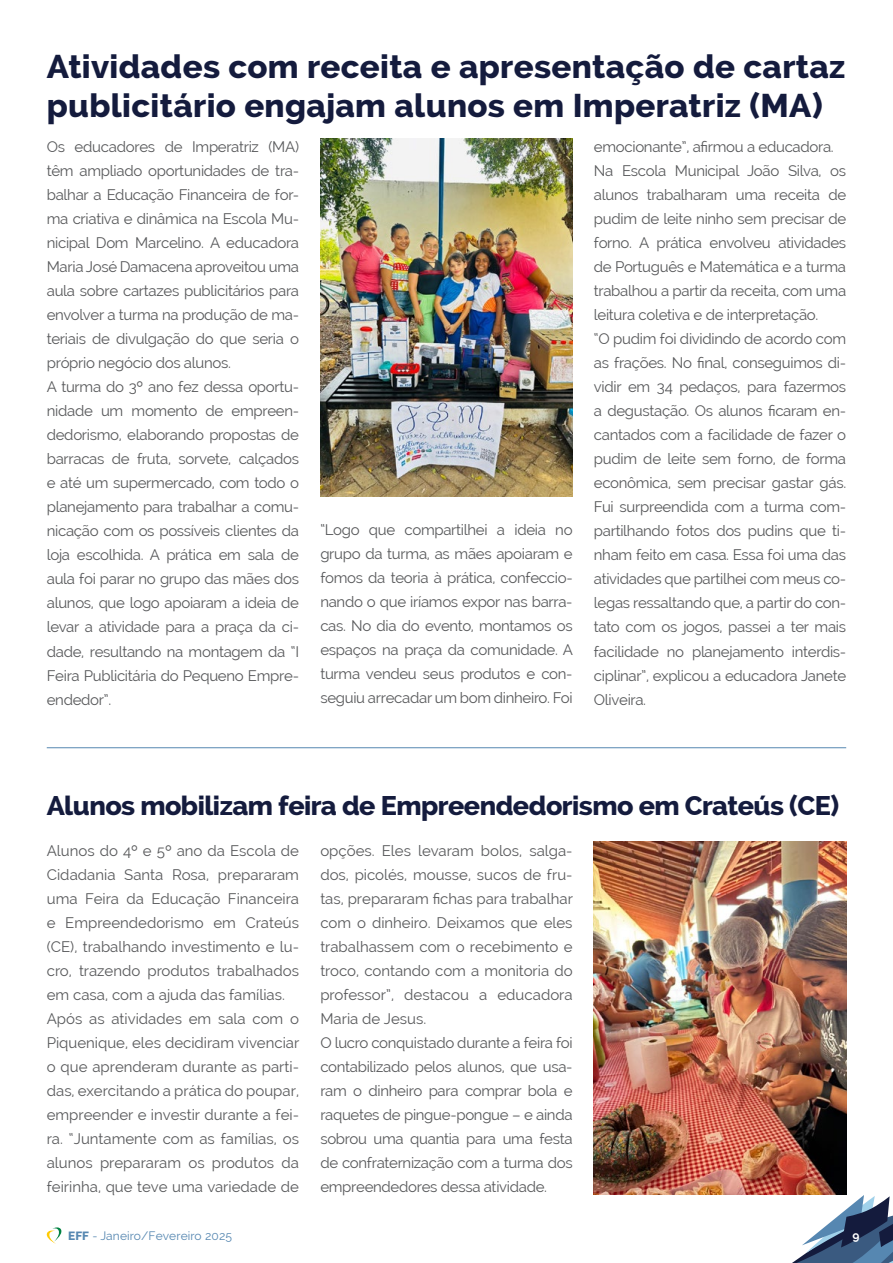
<style>
.page{position:relative;width:893px;height:1263px;background:#fff}
.page>*{position:absolute;margin:0;border:0;box-sizing:border-box;transform-origin:0 0}
.t1{font:800 33px/39.6px "Raleway";letter-spacing:.01em;color:#141b3d}
.t2{font:800 27px "Raleway";letter-spacing:-.02em;color:#141b3d}
.t3{font:15px/24px "Raleway";letter-spacing:-.02em;color:#58595b}
.t4{font:15px/24px "Raleway";color:#58595b}
.t5{font:12px "Raleway";letter-spacing:.01em;color:#5687b1}
.t6{font:700 12px "Raleway";color:#fff}
.s1{font-weight:800}
</style>
<div class="page">
<svg style="left:792px;top:1195px;width:101px;height:68px"></svg>
<svg style="left:46px;top:1227px;width:16px;height:17px"></svg>
<hr style="left:47px;top:747px;width:799px;height:1px;background:#5687b1">
<img style="left:320px;top:138px;width:253px;height:359px">
<img style="left:594px;top:841px;width:252px;height:354px">
<h1 class="t1" style="left:47px;top:47px;width:800px">Atividades com receita e apresentação de cartaz publicitário engajam alunos em Imperatriz (MA)</h1>
<p class="t3" style="left:47px;top:135px;width:254px">Os educadores de Imperatriz (MA) têm ampliado oportunidades de tra&shy;balhar a Educação Financeira de for&shy;ma criativa e dinâmica na Escola Mu&shy;nicipal Dom Marcelino. A educadora Maria José Damacena aproveitou uma aula sobre cartazes publicitários para envolver a turma na produção de ma&shy;teriais de divulgação do que seria o próprio negócio dos alunos.<br>A turma do 3º ano fez dessa oportu&shy;nidade um momento de empreen&shy;dedorismo, elaborando propostas de barracas de fruta, sorvete, calçados e até um supermercado, com todo o planejamento para trabalhar a comu&shy;nicação com os possíveis clientes da loja escolhida. A prática em sala de aula foi parar no grupo das mães dos alunos, que logo apoiaram a ideia de levar a atividade para a praça da ci&shy;dade, resultando na montagem da “I Feira Publicitária do Pequeno Empre&shy;endedor”.</p>
<p class="t3" style="left:320px;top:518px;width:254px;text-align:justify">“Logo que compartilhei a ideia no grupo da turma, as mães apoiaram e fomos da teoria à prática, confeccio&shy;nando o que iríamos expor nas barra&shy;cas. No dia do evento, montamos os espaços na praça da comunidade. A turma vendeu seus produtos e con&shy;seguiu arrecadar um bom dinheiro. Foi</p>
<p class="t3" style="left:594px;top:135px;width:254px">emocionante”, afirmou a educadora.<br>Na Escola Municipal João Silva, os alunos trabalharam uma receita de pudim de leite ninho sem precisar de forno. A prática envolveu atividades de Português e Matemática e a turma trabalhou a partir da receita, com uma leitura coletiva e de interpretação.<br>“O pudim foi dividindo de acordo com as frações. No final, conseguimos di&shy;vidir em 34 pedaços, para fazermos a degustação. Os alunos ficaram en&shy;cantados com a facilidade de fazer o pudim de leite sem forno, de forma econômica, sem precisar gastar gás.<br>Fui surpreendida com a turma com&shy;partilhando fotos dos pudins que ti&shy;nham feito em casa. Essa foi uma das atividades que partilhei com meus co&shy;legas ressaltando que, a partir do con&shy;tato com os jogos, passei a ter mais facilidade no planejamento interdis&shy;ciplinar”, explicou a educadora Janete Oliveira.</p>
<h2 class="t2" style="left:47px;top:790px;width:794px">Alunos mobilizam feira de Empreendedorismo em Crateús (CE)</h2>
<p class="t4" style="left:47px;top:838px;width:254px">Alunos do 4º e 5º ano da Escola de Cidadania Santa Rosa, prepararam uma Feira da Educação Financeira e Empreendedorismo em Crateús (CE), trabalhando investimento e lu&shy;cro, trazendo produtos trabalhados em casa, com a ajuda das famílias.<br>Após as atividades em sala com o Piquenique, eles decidiram vivenciar o que aprenderam durante as parti&shy;das, exercitando a prática do poupar, empreender e investir durante a fei&shy;ra. “Juntamente com as famílias, os alunos prepararam os produtos da feirinha, que teve uma variedade de</p>
<p class="t3" style="left:320px;top:838px;width:254px">opções. Eles levaram bolos, salga&shy;dos, picolés, mousse, sucos de fru&shy;tas, prepararam fichas para trabalhar com o dinheiro. Deixamos que eles trabalhassem com o recebimento e troco, contando com a monitoria do professor”, destacou a educadora Maria de Jesus.<br>O lucro conquistado durante a feira foi contabilizado pelos alunos, que usa&shy;ram o dinheiro para comprar bola e raquetes de pingue-pongue – e ainda sobrou uma quantia para uma festa de confraternização com a turma dos empreendedores dessa atividade.</p>
<p class="t5" style="left:68px;top:1229px;width:166px"><span class="s1">EFF</span> - Janeiro/Fevereiro 2025</p>
<p class="t6" style="left:852px;top:1229px;width:9px">9</p>
</div>
